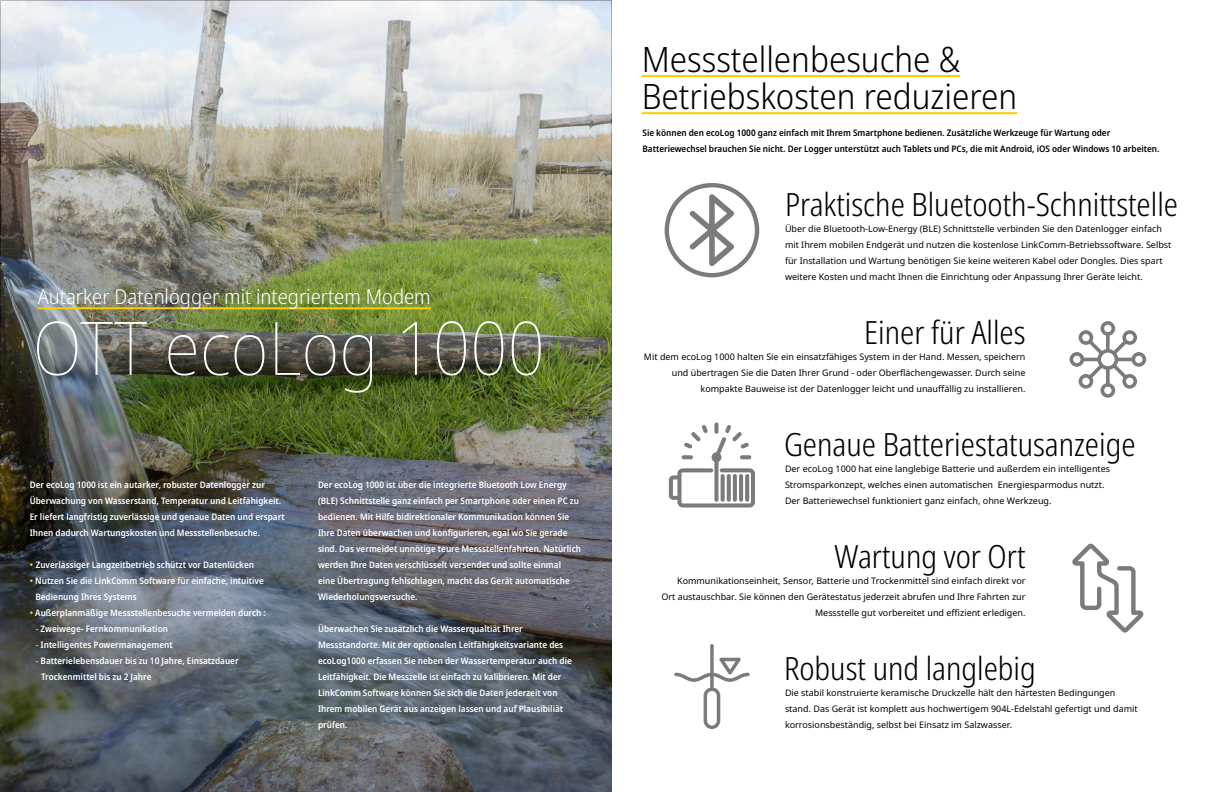
<style>
.page{position:relative;width:1224px;height:792px;background:#fff}
.page>*{position:absolute;margin:0;border:0;box-sizing:border-box;transform-origin:0 0}
.t1{font:100 semi-condensed 74px "Noto Sans";color:#fff}
.t2{font:300 semi-condensed 35px/37.1px "Noto Sans";color:#000}
.t3{font:300 condensed 32px "Noto Sans";color:#000}
.t4{font:300 semi-condensed 20.5px "Noto Sans";color:#fff}
.t5{font:600 semi-condensed 9px/16px "Noto Sans";color:#fff}
.t6{font:9px/16px "Noto Sans";color:#000}
.t7{font:600 semi-condensed 9px/16px "Noto Sans";color:#000}
.s1{color:#fc0}
</style>
<div class="page">
<img style="left:0;top:0;width:612px;height:792px">
<hr style="left:642px;top:75px;width:318px;height:2px;background:#fc0">
<hr style="left:642px;top:112px;width:375px;height:2px;background:#fc0">
<svg style="left:1070px;top:321px;width:76px;height:77px"></svg>
<svg style="left:1072px;top:543px;width:72px;height:90px"></svg>
<hr style="left:38px;top:307px;width:393px;height:2px;background:#fc0">
<div style="left:714px;top:422px;width:5px;height:12px;background:#7a7b7a;border-radius:2px"></div>
<svg style="left:669px;top:425px;width:86px;height:83px"></svg>
<svg style="left:674px;top:644px;width:76px;height:85px"></svg>
<svg style="left:665px;top:183px;width:94px;height:94px"></svg>
<h3 class="t4" style="left:38px;top:283px;width:394px">Autarker Datenlogger mit integriertem Modem</h3>
<h1 class="t1" style="left:33px;top:295px;width:514px">OTT ecoLog 1000</h1>
<p class="t5" style="left:30px;top:477px;width:256px">Der ecoLog 1000 ist ein autarker, robuster Datenlogger zur Überwachung von Wasserstand, Temperatur und Leitfähigkeit.<br>Er liefert langfristig zuverlässige und genaue Daten und erspart Ihnen dadurch Wartungskosten und Messstellenbesuche.</p>
<p class="t5" style="left:30px;top:557px;width:226px"><span class="s1">•</span> Zuverlässiger Langzeitbetrieb schützt vor Datenlücken</p>
<p class="t5" style="left:35px;top:573px;width:230px;text-indent:-6px"><span class="s1">•</span> Nutzen Sie die LinkComm Software für einfache, intuitive<br>Bedienung Ihres Systems</p>
<p class="t5" style="left:30px;top:605px;width:238px"><span class="s1">•</span> Außerplanmäßige Messstellenbesuche vermeiden durch :</p>
<p class="t5" style="left:36px;top:621px;width:134px"><span class="s1">-</span> Zweiwege- Fernkommunikation</p>
<p class="t5" style="left:36px;top:637px;width:139px"><span class="s1">-</span> Intelligentes Powermanagement</p>
<p class="t5" style="left:41px;top:653px;width:199px;text-indent:-5px"><span class="s1">-</span> Batterielebensdauer bis zu 10 Jahre, Einsatzdauer<br>Trockenmittel bis zu 2 Jahre</p>
<p class="t5" style="left:318px;top:477px;width:265px">Der ecoLog 1000 ist über die integrierte Bluetooth Low Energy (BLE) Schnittstelle ganz einfach per Smartphone oder einen PC zu bedienen. Mit Hilfe bidirektionaler Kommunikation können Sie Ihre Daten überwachen und konfigurieren, egal wo Sie gerade sind. Das vermeidet unnötige teure Messstellenfahrten. Natürlich werden Ihre Daten verschlüsselt versendet und sollte einmal<br>eine Übertragung fehlschlagen, macht das Gerät automatische Wiederholungsversuche.</p>
<p class="t5" style="left:318px;top:621px;width:255px">Überwachen Sie zusätzlich die Wasserqualtiät Ihrer Messstandorte. Mit der optionalen Leitfähigkeitsvariante des ecoLog1000 erfassen Sie neben der Wassertemperatur auch die Leitfähigkeit. Die Messzelle ist einfach zu kalibrieren. Mit der LinkComm Software können Sie sich die Daten jederzeit von Ihrem mobilen Gerät aus anzeigen lassen und auf Plausibiliät prüfen.</p>
<h2 class="t2" style="left:642px;top:42px;width:377px">Messstellenbesuche &amp;<br>Betriebskosten reduzieren</h2>
<p class="t7" style="left:642px;top:125px;width:519px">Sie können den ecoLog 1000 ganz einfach mit Ihrem Smartphone bedienen. Zusätzliche Werkzeuge für Wartung oder<br>Batteriewechsel brauchen Sie nicht. Der Logger unterstützt auch Tablets und PCs, die mit Android, iOS oder Windows 10 arbeiten.</p>
<h3 class="t3" style="left:785px;top:182px;width:395px">Praktische Bluetooth-Schnittstelle</h3>
<p class="t6" style="left:785px;top:221px;width:388px">Über die Bluetooth-Low-Energy (BLE) Schnittstelle verbinden Sie den Datenlogger einfach mit Ihrem mobilen Endgerät und nutzen die kostenlose LinkComm-Betriebssoftware. Selbst für Installation und Wartung benötigen Sie keine weiteren Kabel oder Dongles. Dies spart weitere Kosten und macht Ihnen die Einrichtung oder Anpassung Ihrer Geräte leicht.</p>
<h3 class="t3" style="left:864px;top:310px;width:163px">Einer für Alles</h3>
<p class="t6" style="left:644px;top:349px;width:383px;text-align:right">Mit dem ecoLog 1000 halten Sie ein einsatzfähiges System in der Hand. Messen, speichern und übertragen Sie die Daten Ihrer Grund - oder Oberflächengewasser. Durch seine kompakte Bauweise ist der Datenlogger leicht und unauffällig zu installieren.</p>
<h3 class="t3" style="left:784px;top:422px;width:353px">Genaue Batteriestatusanzeige</h3>
<p class="t6" style="left:785px;top:461px;width:327px">Der ecoLog 1000 hat eine langlebige Batterie und außerdem ein intelligentes<br>Stromsparkonzept, welches einen automatischen Energiesparmodus nutzt.<br>Der Batteriewechsel funktioniert ganz einfach, ohne Werkzeug.</p>
<h3 class="t3" style="left:835px;top:534px;width:192px">Wartung vor Ort</h3>
<p class="t6" style="left:661px;top:573px;width:366px;text-align:right">Kommunikationseinheit, Sensor, Batterie und Trockenmittel sind einfach direkt vor<br>Ort austauschbar. Sie können den Gerätestatus jederzeit abrufen und Ihre Fahrten zur<br>Messstelle gut vorbereitet und effizient erledigen.</p>
<h3 class="t3" style="left:784px;top:646px;width:253px">Robust und langlebig</h3>
<p class="t6" style="left:785px;top:685px;width:354px">Die stabil konstruierte keramische Druckzelle hält den härtesten Bedingungen stand. Das Gerät ist komplett aus hochwertigem 904L-Edelstahl gefertigt und damit korrosionsbeständig, selbst bei Einsatz im Salzwasser.</p>
</div>
